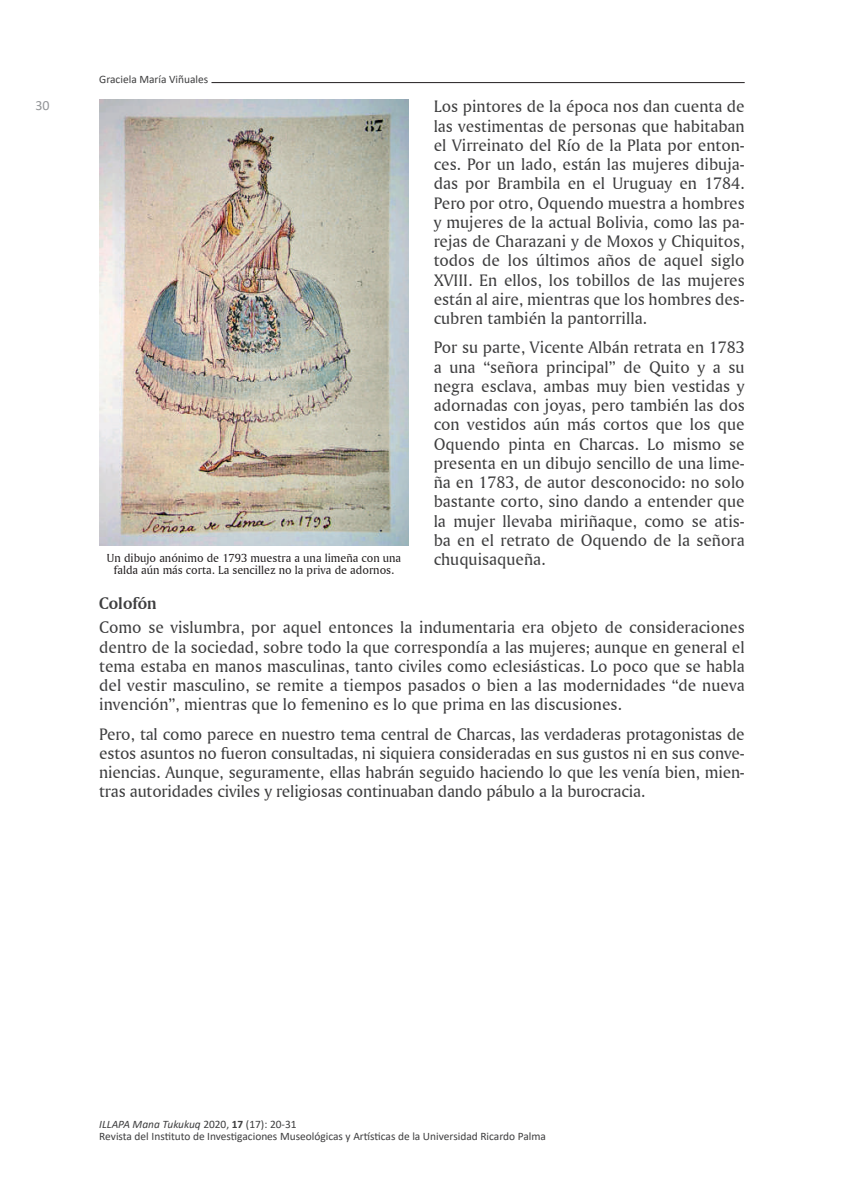
<style>
.page{position:relative;width:844px;height:1191px;background:#fff}
.page>*{position:absolute;margin:0;border:0;box-sizing:border-box;transform-origin:0 0}
.t1{font:17.5px/19.2px "Amerigo BT Roman A";color:#3e3e3f;text-align:justify}
.t2{font:17.5px "Amerigo BT Bold A";color:#3e3e3f}
.t3{font:14px "Calibri";color:#939598}
.t4{font:12.25px/12.2px "Amerigo BT Roman A";color:#231f20;text-align:center}
.t5{font:11.38px/11.4px "Calibri";color:#3e3e3f}
.s1{font-style:italic}
.s2{font-weight:700}
</style>
<div class="page">
<hr style="left:211px;top:82px;width:533px;height:1px;background:#231f20">
<img style="left:99px;top:99px;width:310px;height:447px">
<p class="t3" style="left:35px;top:95px;width:16px">30</p>
<p class="t5" style="left:99px;top:73px;width:110px">Graciela María Viñuales</p>
<p class="t4" style="left:107px;top:552px;width:296px">Un dibujo anónimo de 1793 muestra a una limeña con una falda aún más corta. La sencillez no la priva de adornos.</p>
<p class="t1" style="left:433px;top:96px;width:312px">Los pintores de la época nos dan cuenta de las vestimentas de personas que habitaban el Virreinato del Río de la Plata por enton&shy;ces. Por un lado, están las mujeres dibuja&shy;das por Brambila en el Uruguay en 1784.<br>Pero por otro, Oquendo muestra a hombres y mujeres de la actual Bolivia, como las pa&shy;rejas de Charazani y de Moxos y Chiquitos, todos de los últimos años de aquel siglo XVIII. En ellos, los tobillos de las mujeres están al aire, mientras que los hombres des&shy;cubren también la pantorrilla.</p>
<p class="t1" style="left:433px;top:337px;width:312px">Por su parte, Vicente Albán retrata en 1783 a una “señora principal” de Quito y a su negra esclava, ambas muy bien vestidas y adornadas con joyas, pero también las dos con vestidos aún más cortos que los que Oquendo pinta en Charcas. Lo mismo se presenta en un dibujo sencillo de una lime&shy;ña en 1783, de autor desconocido: no solo bastante corto, sino dando a entender que la mujer llevaba miriñaque, como se atis&shy;ba en el retrato de Oquendo de la señora chuquisaqueña.</p>
<p class="t2" style="left:99px;top:592px;width:59px">Colofón</p>
<p class="t1" style="left:99px;top:617px;width:646px">Como se vislumbra, por aquel entonces la indumentaria era objeto de consideraciones dentro de la sociedad, sobre todo la que correspondía a las mujeres; aunque en general el tema estaba en manos masculinas, tanto civiles como eclesiásticas. Lo poco que se habla del vestir masculino, se remite a tiempos pasados o bien a las modernidades “de nueva invención”, mientras que lo femenino es lo que prima en las discusiones.</p>
<p class="t1" style="left:99px;top:724px;width:646px">Pero, tal como parece en nuestro tema central de Charcas, las verdaderas protagonistas de estos asuntos no fueron consultadas, ni siquiera consideradas en sus gustos ni en sus conve&shy;niencias. Aunque, seguramente, ellas habrán seguido haciendo lo que les venía bien, mien&shy;tras autoridades civiles y religiosas continuaban dando pábulo a la burocracia.</p>
<p class="t5" style="left:99px;top:1118px;width:448px"><span class="s1">ILLAPA Mana Tukukuq</span> 2020, <span class="s2">17</span> (17): 20-31<br>Revista del Instituto de Investigaciones Museológicas y Artísticas de la Universidad Ricardo Palma</p>
</div>
